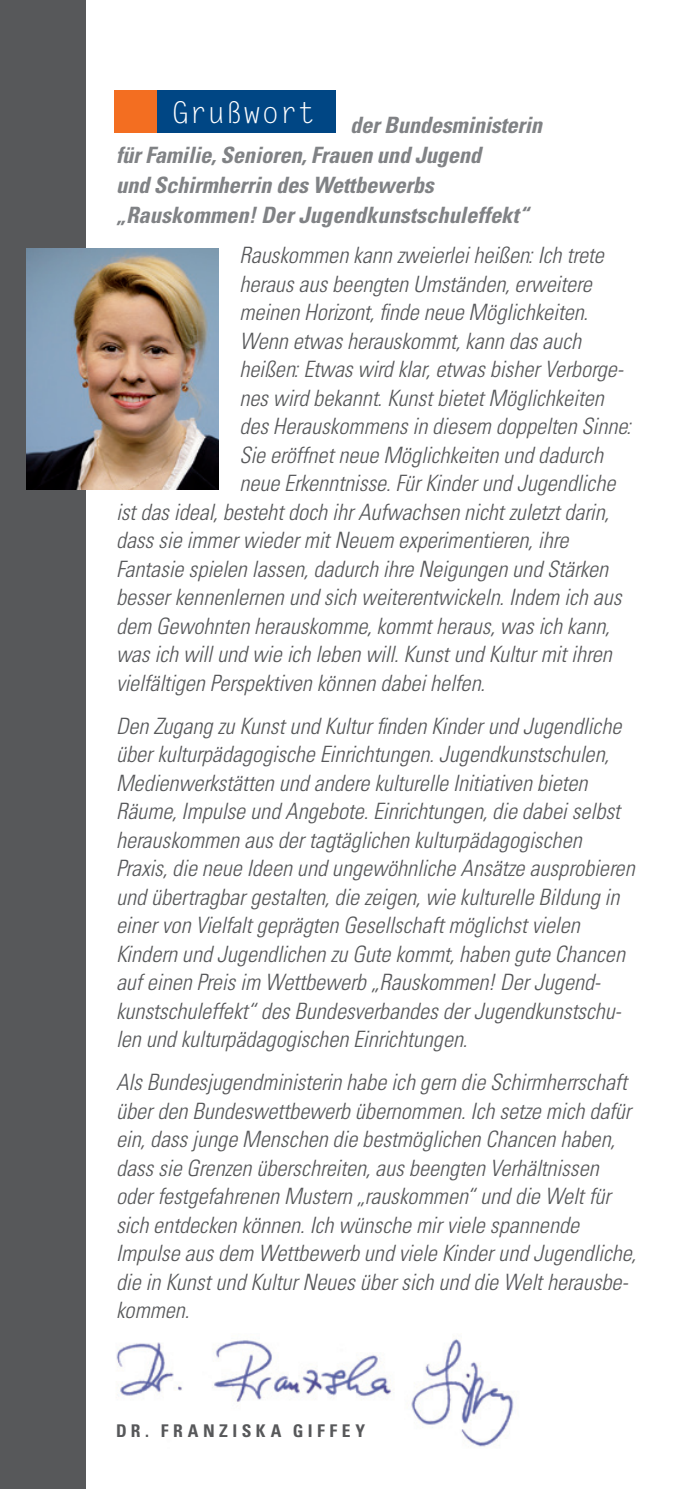
<style>
.page{position:relative;width:688px;height:1489px;background:#fff}
.page>*{position:absolute;margin:0;border:0;box-sizing:border-box;transform-origin:0 0}
.t1{font:italic 300 condensed 22.5px/28.5px "Univers";color:#57585a}
.t2{font:italic 700 condensed 22.5px/30px "Univers";letter-spacing:-.01em;color:#808285}
.t3{font:700 condensed 17.5px "Univers";letter-spacing:.255em;color:#57585a}
</style>
<div class="page">
<img style="left:116px;top:1339px;width:398px;height:108px">
<div style="left:0;top:0;width:85px;height:1488px;background:#57585a"></div>
<div style="left:114px;top:90px;width:222px;height:43px;background:#004684"></div>
<div style="left:114px;top:90px;width:43px;height:43px;background:#f36e21"></div>
<img style="left:27px;top:248px;width:191px;height:241px">
<p class="t2" style="left:116px;top:110px;width:427px;text-indent:55px"><sup>Grußwort</sup> der Bundesministerin für Familie, Senioren, Frauen und Jugend<br>und Schirmherrin des Wettbewerbs „Rauskommen! Der Jugendkunstschuleffekt“</p>
<p class="t1" style="left:239px;top:240px;width:366px">Rauskommen kann zweierlei heißen: Ich trete</p>
<p class="t1" style="left:239px;top:269px;width:354px">heraus aus beengten Umständen, erweitere</p>
<p class="t1" style="left:239px;top:297px;width:350px">meinen Horizont, finde neue Möglichkeiten.</p>
<p class="t1" style="left:239px;top:326px;width:343px">Wenn etwas herauskommt, kann das auch</p>
<p class="t1" style="left:239px;top:354px;width:385px">heißen: Etwas wird klar, etwas bisher Verborge-</p>
<p class="t1" style="left:239px;top:383px;width:366px">nes wird bekannt. Kunst bietet Möglichkeiten</p>
<p class="t1" style="left:239px;top:411px;width:393px">des Herauskommens in diesem doppelten Sinne:</p>
<p class="t1" style="left:239px;top:440px;width:365px">Sie eröffnet neue Möglichkeiten und dadurch</p>
<p class="t1" style="left:239px;top:468px;width:377px">neue Erkenntnisse. Für Kinder und Jugendliche</p>
<p class="t1" style="left:116px;top:497px;width:494px">ist das ideal, besteht doch ihr Aufwachsen nicht zuletzt darin,</p>
<p class="t1" style="left:116px;top:525px;width:454px">dass sie immer wieder mit Neuem experimentieren, ihre</p>
<p class="t1" style="left:116px;top:554px;width:493px">Fantasie spielen lassen, dadurch ihre Neigungen und Stärken</p>
<p class="t1" style="left:116px;top:582px;width:507px">besser kennenlernen und sich weiterentwickeln. Indem ich aus</p>
<p class="t1" style="left:116px;top:611px;width:495px">dem Gewohnten herauskomme, kommt heraus, was ich kann,</p>
<p class="t1" style="left:116px;top:639px;width:497px">was ich will und wie ich leben will. Kunst und Kultur mit ihren</p>
<p class="t1" style="left:116px;top:668px;width:370px">vielfältigen Perspektiven können dabei helfen.</p>
<p class="t1" style="left:116px;top:711px;width:520px">Den Zugang zu Kunst und Kultur finden Kinder und Jugendliche über kulturpädagogische Einrichtungen. Jugendkunstschulen, Medienwerkstätten und andere kulturelle Initiativen bieten Räume, Impulse und Angebote. Einrichtungen, die dabei selbst herauskommen aus der tagtäglichen kulturpädagogischen Praxis, die neue Ideen und ungewöhnliche Ansätze ausprobieren und übertragbar gestalten, die zeigen, wie kulturelle Bildung in einer von Vielfalt geprägten Gesellschaft möglichst vielen Kindern und Jugendlichen zu Gute kommt, haben gute Chancen auf einen Preis im Wettbewerb „Rauskommen! Der Jugend&shy;kunstschuleffekt“ des Bundesverbandes der Jugendkunstschu&shy;len und kulturpädagogischen Einrichtungen.</p>
<p class="t1" style="left:116px;top:1067px;width:521px">Als Bundesjugendministerin habe ich gern die Schirmherrschaft über den Bundeswettbewerb übernommen. Ich setze mich dafür ein, dass junge Menschen die bestmöglichen Chancen haben, dass sie Grenzen überschreiten, aus beengten Verhältnissen oder festgefahrenen Mustern „rauskommen“ und die Welt für sich entdecken können. Ich wünsche mir viele spannende Impulse aus dem Wettbewerb und viele Kinder und Jugendliche, die in Kunst und Kultur Neues über sich und die Welt herausbe&shy;kommen.</p>
<p class="t3" style="left:116px;top:1419px;width:213px">DR. FRANZISKA GIFFE</p>
<p class="t3" style="left:355px;top:1419px;width:11px">Y</p>
</div>
